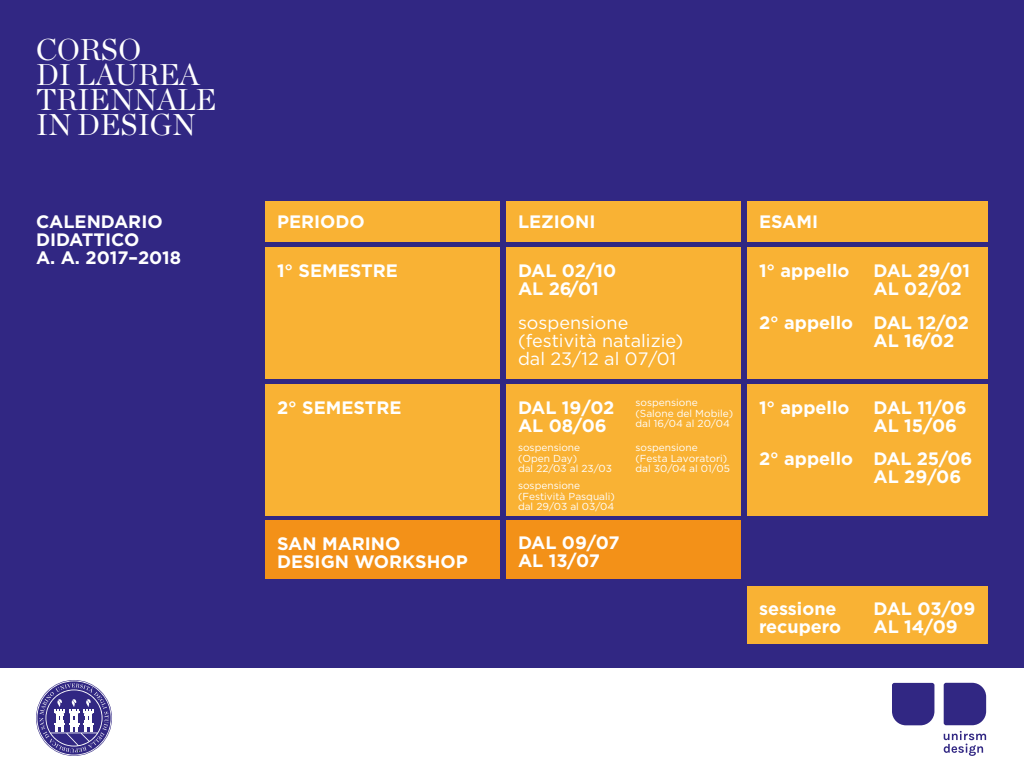
<style>
.page{position:relative;width:1024px;height:768px;background:#fff}
.page>*{position:absolute;margin:0;border:0;box-sizing:border-box;transform-origin:0 0}
.t1{font:30px/25px "Chronicle Display";color:#fff}
.t2{font:700 18px/18px "Gotham HTF";color:#fff}
.t3{font:18px/18px "Gotham HTF";color:#fff}
.t4{font:10.2px/10.2px "Gotham HTF";color:#fff}
</style>
<div class="page">
<div style="left:0;top:0;width:1024px;height:668px;background:#312783"></div>
<div style="left:265px;top:201px;width:723px;height:41px;background:#f9b234"></div>
<div style="left:265px;top:247px;width:723px;height:131px;background:#f9b234"></div>
<div style="left:265px;top:384px;width:723px;height:131px;background:#f9b234"></div>
<div style="left:747px;top:586px;width:241px;height:58px;background:#f9b234"></div>
<div style="left:265px;top:521px;width:476px;height:58px;background:#f39118"></div>
<div style="left:500px;top:190px;width:6px;height:470px;background:#312783"></div>
<div style="left:741px;top:190px;width:6px;height:470px;background:#312783"></div>
<svg style="left:36px;top:680px;width:76px;height:76px"></svg>
<svg style="left:944px;top:731px;width:42px;height:25px"></svg>
<div style="left:892px;top:683px;width:42px;height:42px;background:#312783"></div>
<div style="left:944px;top:683px;width:42px;height:42px;background:#312783"></div>
<h1 class="t1" style="left:36px;top:35px;width:182px">CORSO<br>DI LAUREA<br>TRIENNALE<br>IN DESIGN</h1>
<p class="t2" style="left:36px;top:212px;width:147px">CALENDARIO<br>DIDATTICO<br>A. A. 2017–2018</p>
<p class="t2" style="left:277px;top:212px;width:89px">PERIODO</p>
<p class="t2" style="left:277px;top:262px;width:122px">1° SEMESTRE</p>
<p class="t2" style="left:518px;top:212px;width:79px">LEZIONI</p>
<p class="t2" style="left:759px;top:212px;width:61px">ESAMI</p>
<p class="t2" style="left:518px;top:262px;width:100px">DAL 02/10<br>AL 26/01</p>
<p class="t2" style="left:759px;top:262px;width:92px">1° appello</p>
<p class="t2" style="left:874px;top:262px;width:98px">DAL 29/01<br>AL 02/02</p>
<p class="t3" style="left:518px;top:313px;width:167px">sospensione (festività natalizie) dal 23/12 al 07/01</p>
<p class="t2" style="left:759px;top:313px;width:96px">2° appello</p>
<p class="t2" style="left:874px;top:313px;width:97px">DAL 12/02<br>AL 16/02</p>
<p class="t2" style="left:277px;top:398px;width:126px">2° SEMESTRE</p>
<p class="t2" style="left:518px;top:398px;width:98px">DAL 19/02<br>AL 08/06</p>
<p class="t4" style="left:636px;top:398px;width:99px">sospensione (Salone del Mobile) dal 16/04 al 20/04</p>
<p class="t2" style="left:759px;top:398px;width:92px">1° appello</p>
<p class="t2" style="left:874px;top:398px;width:95px">DAL 11/06<br>AL 15/06</p>
<p class="t4" style="left:518px;top:443px;width:96px">sospensione (Open Day)<br>dal 22/03 al 23/03</p>
<p class="t4" style="left:518px;top:481px;width:98px">sospensione (Festività Pasquali) dal 29/03 al 03/04</p>
<p class="t4" style="left:636px;top:443px;width:96px">sospensione (Festa Lavoratori) dal 30/04 al 01/05</p>
<p class="t2" style="left:759px;top:449px;width:96px">2° appello</p>
<p class="t2" style="left:874px;top:449px;width:100px">DAL 25/06<br>AL 29/06</p>
<p class="t2" style="left:277px;top:534px;width:192px">SAN MARINO<br>DESIGN WORKSHOP</p>
<p class="t2" style="left:518px;top:534px;width:103px">DAL 09/07<br>AL 13/07</p>
<p class="t2" style="left:759px;top:599px;width:84px">sessione recupero</p>
<p class="t2" style="left:874px;top:599px;width:103px">DAL 03/09<br>AL 14/09</p>
</div>
